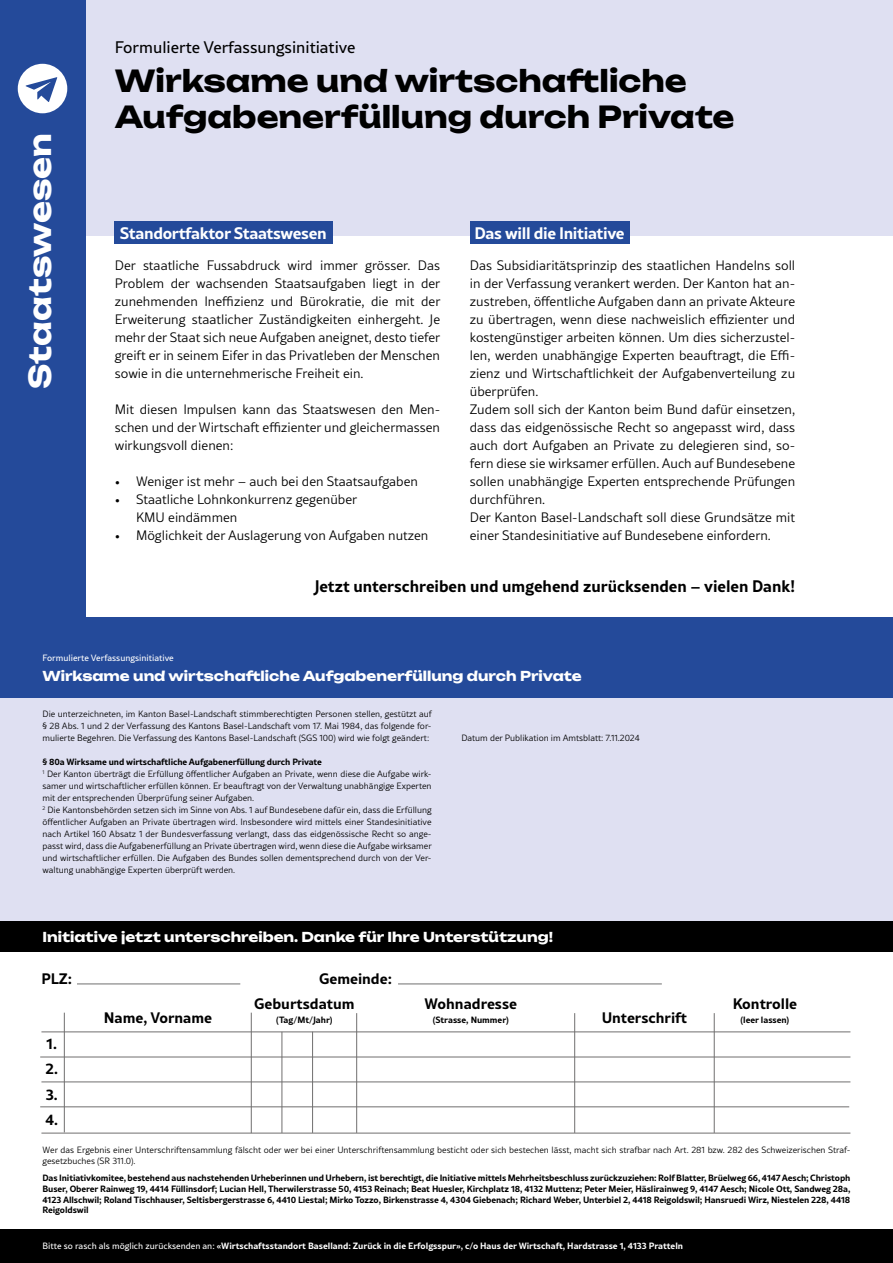
<style>
.page{position:relative;width:893px;height:1263px;background:#fff}
.page>*{position:absolute;margin:0;border:0;box-sizing:border-box;transform-origin:0 0}
.t1{font:700 30px/36px "Unbounded";color:#000}
.t2{font:700 30px "Unbounded";letter-spacing:-.005em;color:#fff}
.t3{font:700 16.5px "Rival Sans";color:#000}
.t4{font:700 16.5px "Rival Sans";letter-spacing:-.02em;color:#fff}
.t5{font:16.5px "Rival Sans";color:#000}
.t6{font:700 15px/25.5px "Rival Sans";color:#000;text-align:justify}
.t7{font:300 13.5px/18px "Rival Sans";color:#000}
.t8{font:700 13.5px "Unbounded";color:#fff}
.t9{font:300 9px/12px "Rival Sans";color:#000}
.t10{font:700 9px/10.8px "Rival Sans";letter-spacing:-.01em;color:#000;text-align:justify}
.t11{font:700 9px "Rival Sans";color:#fff}
.t12{font:9px "Rival Sans";color:#fff}
.s1{font-weight:700}
.s2{font-weight:400}
</style>
<div class="page">
<div style="left:0;top:0;width:893px;height:236px;background:#dfe0f2"></div>
<div style="left:470px;top:222px;width:160px;height:22px;background:#244a9a"></div>
<div style="left:115px;top:222px;width:218px;height:22px;background:#244a9a"></div>
<div style="left:0;top:0;width:85px;height:634px;background:#244a9a"></div>
<div style="left:18px;top:64px;width:49px;height:49px;background:#fff;border-radius:50%"></div>
<svg style="left:26px;top:77px;width:31px;height:25px"></svg>
<div style="left:0;top:697px;width:893px;height:224px;background:#dfe0f2"></div>
<div style="left:0;top:617px;width:893px;height:80px;background:#244a9a"></div>
<div style="left:0;top:1229px;width:893px;height:34px;background:#000"></div>
<div style="left:0;top:921px;width:893px;height:31px;background:#000"></div>
<hr style="left:77px;top:984px;width:163px;height:1px;background:#706f6f">
<hr style="left:398px;top:984px;width:264px;height:1px;background:#706f6f">
<hr style="left:41px;top:1032px;width:809px;height:1px;background:#706f6f">
<hr style="left:64px;top:1013px;width:1px;height:119px;background:#706f6f">
<hr style="left:251px;top:1013px;width:1px;height:120px;background:#706f6f">
<hr style="left:282px;top:1032px;width:1px;height:101px;background:#706f6f">
<hr style="left:312px;top:1032px;width:1px;height:101px;background:#706f6f">
<hr style="left:356px;top:1013px;width:1px;height:120px;background:#706f6f">
<hr style="left:574px;top:1013px;width:1px;height:120px;background:#706f6f">
<hr style="left:714px;top:1013px;width:1px;height:120px;background:#706f6f">
<hr style="left:40px;top:1057px;width:810px;height:1px;background:#706f6f">
<hr style="left:41px;top:1082px;width:809px;height:1px;background:#706f6f">
<hr style="left:40px;top:1106px;width:809px;height:1px;background:#706f6f">
<hr style="left:41px;top:1133px;width:809px;height:1px;background:#706f6f">
<h1 class="t2" style="left:14px;top:389px;width:257px;rotate:-90deg">Staatswesen</h1>
<p class="t5" style="left:115px;top:36px;width:242px">Formulierte Verfassungsinitiative</p>
<h1 class="t1" style="left:115px;top:60px;width:621px">Wirksame und wirtschaftliche<br>Aufgabenerfüllung durch Private</h1>
<p class="t4" style="left:120px;top:220px;width:208px">Standortfaktor Staatswesen</p>
<p class="t4" style="left:475px;top:220px;width:152px">Das will die Initiative</p>
<p class="t7" style="left:115px;top:256px;width:327px;text-align:justify">Der staatliche Fussabdruck wird immer grösser. Das Problem der wachsenden Staatsaufgaben liegt in der zunehmenden Ineffizienz und Bürokratie, die mit der Erweiterung staatlicher Zuständigkeiten einhergeht. Je mehr der Staat sich neue Aufgaben aneignet, desto tiefer greift er in seinem Eifer in das Privatleben der Menschen sowie in die unternehmerische Freiheit ein.</p>
<p class="t7" style="left:115px;top:400px;width:327px;text-align:justify">Mit diesen Impulsen kann das Staatswesen den Men&shy;schen und der Wirtschaft effizienter und gleichermassen wirkungsvoll dienen:</p>
<p class="t7" style="left:115px;top:472px;width:305px">• Weniger ist mehr – auch bei den Staatsaufgaben</p>
<p class="t7" style="left:136px;top:490px;width:223px;text-indent:-21px">• Staatliche Lohnkonkurrenz gegenüber<br>KMU eindämmen</p>
<p class="t7" style="left:115px;top:526px;width:315px">• Möglichkeit der Auslagerung von Aufgaben nutzen</p>
<p class="t3" style="left:314px;top:574px;width:482px">Jetzt unterschreiben und umgehend zurücksenden – vielen Dank!</p>
<p class="t7" style="left:470px;top:256px;width:327px">Das Subsidiaritätsprinzip des staatlichen Handelns soll in der Verfassung verankert werden. Der Kanton hat an&shy;zustreben, öffentliche Aufgaben dann an private Akteure zu übertragen, wenn diese nachweislich effizienter und kostengünstiger arbeiten können. Um dies sicherzustel&shy;len, werden unabhängige Experten beauftragt, die Effi&shy;zienz und Wirtschaftlichkeit der Aufgabenverteilung zu überprüfen.<br>Zudem soll sich der Kanton beim Bund dafür einsetzen, dass das eidgenössische Recht so angepasst wird, dass auch dort Aufgaben an Private zu delegieren sind, so&shy;fern diese sie wirksamer erfüllen. Auch auf Bundesebene sollen unabhängige Experten entsprechende Prüfungen durchführen.<br>Der Kanton Basel-Landschaft soll diese Grundsätze mit einer Standesinitiative auf Bundesebene einfordern.</p>
<p class="t12" style="left:43px;top:652px;width:133px">Formulierte Verfassungsinitiative</p>
<p class="t8" style="left:43px;top:664px;width:541px">Wirksame und wirtschaftliche Aufgabenerfüllung durch Private</p>
<p class="t9" style="left:43px;top:707px;width:391px;text-align:justify">Die unterzeichneten, im Kanton Basel-Landschaft stimmberechtigten Personen stellen, gestützt auf § 28 Abs. 1 und 2 der Verfassung des Kantons Basel-Landschaft vom 17. Mai 1984, das folgende for&shy;mulierte Begehren. Die Verfassung des Kantons Basel-Landschaft (SGS 100) wird wie folgt geändert:</p>
<p class="t9" style="left:43px;top:755px;width:391px"><span class="s1">§ 80a Wirksame und wirtschaftliche Aufgabenerfüllung durch Private<br></span><sup>1</sup> Der Kanton überträgt die Erfüllung öffentlicher Aufgaben an Private, wenn diese die Aufgabe wirk&shy;samer und wirtschaftlicher erfüllen können. Er beauftragt von der Verwaltung unabhängige Experten mit der entsprechenden Überprüfung seiner Aufgaben.<br><sup>2</sup> Die Kantonsbehörden setzen sich im Sinne von Abs. 1 auf Bundesebene dafür ein, dass die Erfüllung öffentlicher Aufgaben an Private übertragen wird. Insbesondere wird mittels einer Standesinitiative nach Artikel 160 Absatz 1 der Bundesverfassung verlangt, dass das eidgenössische Recht so ange&shy;passt wird, dass die Aufgabenerfüllung an Private übertragen wird, wenn diese die Aufgabe wirksamer und wirtschaftlicher erfüllen. Die Aufgaben des Bundes sollen dementsprechend durch von der Ver&shy;waltung unabhängige Experten überprüft werden.</p>
<p class="t9" style="left:461px;top:731px;width:180px">Datum der Publikation im Amtsblatt: 7.11.2024</p>
<p class="t8" style="left:43px;top:925px;width:512px">Initiative jetzt unterschreiben. Danke für Ihre Unterstützung!</p>
<p class="t6" style="left:41px;top:965px;width:32px">PLZ:</p>
<p class="t6" style="left:319px;top:965px;width:74px">Gemeinde:</p>
<p class="t6" style="left:45px;top:1030px;width:14px">1.<br>2.<br>3.<br>4.</p>
<p class="t6" style="left:104px;top:1004px;width:110px">Name, Vorname</p>
<p class="t6" style="left:254px;top:990px;width:102px">Geburtsdatum</p>
<p class="t10" style="left:276px;top:1014px;width:58px">(Tag/Mt/Jahr)</p>
<p class="t6" style="left:425px;top:990px;width:94px">Wohnadresse</p>
<p class="t10" style="left:433px;top:1014px;width:77px">(Strasse, Nummer)</p>
<p class="t6" style="left:602px;top:1004px;width:87px">Unterschrift</p>
<p class="t6" style="left:733px;top:990px;width:66px">Kontrolle</p>
<p class="t10" style="left:741px;top:1014px;width:50px">(leer lassen)</p>
<p class="t9" style="left:43px;top:1144px;width:809px;line-height:10.8px">Wer das Ergebnis einer Unterschriftensammlung fälscht oder wer bei einer Unterschriftensammlung besticht oder sich bestechen lässt, macht sich strafbar nach Art. 281 bzw. 282 des Schweizerischen Straf&shy;gesetzbuches (SR 311.0).</p>
<p class="t10" style="left:43px;top:1172px;width:809px">Das Initiativkomitee, bestehend aus nachstehenden Urheberinnen und Urhebern, ist berechtigt, die Initiative mittels Mehrheitsbeschluss zurückzuziehen: Rolf Blatter, Brüelweg 66, 4147 Aesch; Christoph Buser, Oberer Rainweg 19, 4414 Füllinsdorf; Lucian Hell, Therwilerstrasse 50, 4153 Reinach; Beat Huesler, Kirchplatz 18, 4132 Muttenz; Peter Meier, Häslirainweg 9, 4147 Aesch; Nicole Ott, Sandweg 28a, 4123 Allschwil; Roland Tischhauser, Seltisbergerstrasse 6, 4410 Liestal; Mirko Tozzo, Birkenstrasse 4, 4304 Giebenach; Richard Weber, Unterbiel 2, 4418 Reigoldswil; Hansruedi Wirz, Niestelen 228, 4418<br>Reigoldswil</p>
<p class="t11" style="left:43px;top:1239px;width:642px"><span class="s2">Bitte so rasch als möglich zurücksenden an:</span> «Wirtschaftsstandort Baselland: Zurück in die Erfolgsspur», c/o Haus der Wirtschaft, Hardstrasse 1, 4133 Pratteln</p>
</div>
